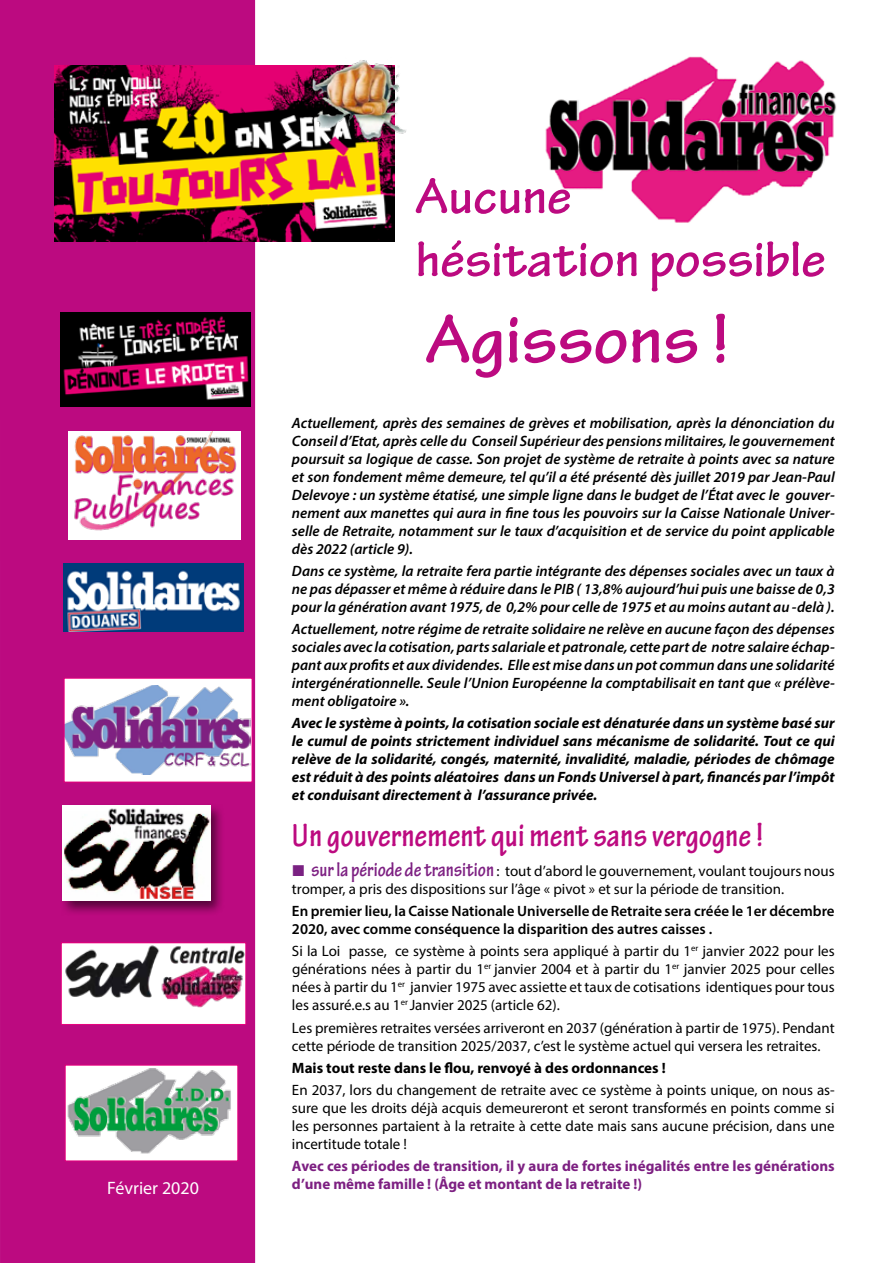
<style>
.page{position:relative;width:893px;height:1263px;background:#fff}
.page>*{position:absolute;margin:0;border:0;box-sizing:border-box;transform-origin:0 0}
.t1{font:700 72px "Tekton Pro";color:#bc0a80}
.t2{font:700 52.5px/63px "Tekton Pro";color:#bc0a80}
.t3{font:700 condensed 34.5px "Tekton Pro";color:#bc0a80}
.t4{font:18px "Myriad Pro";color:#fff}
.t5{font:italic 600 15px/18px "Myriad Pro";color:#000;text-align:justify}
.t6{font:15px/18px "Myriad Pro";color:#000}
.t7{font:italic 700 15px/18px "Myriad Pro";color:#000;text-align:justify}
.t8{font:600 15px/18px "Myriad Pro";color:#000}
.t9{font:700 15px/18px "Myriad Pro";color:#7d2082}
.t10{font:700 15px "Myriad Pro";color:#000}
.s1{font-family:"Tekton Pro";font-weight:700;font-stretch:condensed;font-size:21px;color:#7d2082}
</style>
<div class="page">
<div style="left:0;top:0;width:255px;height:1263px;background:#bc0a80"></div>
<div style="left:61px;top:943px;width:185px;height:81px;background:#fff"></div>
<img style="left:65px;top:945px;width:179px;height:63px">
<div style="left:61px;top:942px;width:185px;height:83px;border:1px solid #e6007d"></div>
<div style="left:64px;top:678px;width:188px;height:104px;background:#fff"></div>
<img style="left:66px;top:685px;width:184px;height:89px">
<div style="left:65px;top:1065px;width:173px;height:96px;background:#fff"></div>
<img style="left:67px;top:1068px;width:164px;height:86px">
<div style="left:59px;top:803px;width:166px;height:113px;background:#000;opacity:.55"></div>
<img style="left:62px;top:806px;width:148px;height:95px">
<div style="left:68px;top:431px;width:172px;height:109px;background:#fff"></div>
<img style="left:74px;top:431px;width:163px;height:100px">
<img style="left:545px;top:56px;width:291px;height:167px">
<img style="left:64px;top:563px;width:179px;height:68px">
<img style="left:54px;top:65px;width:340px;height:176px">
<img style="left:301px;top:60px;width:105px;height:80px">
<img style="left:60px;top:313px;width:190px;height:94px">
<p class="t4" style="left:107px;top:1177px;width:93px">Février 2020</p>
<h2 class="t2" style="left:415px;top:166px;width:412px">Aucune<br>hésitation possible</h2>
<h1 class="t1" style="left:426px;top:297px;width:305px">Agissons !</h1>
<p class="t5" style="left:292px;top:413px;width:544px">Actuellement, après des semaines de grèves et mobilisation, après la dénonciation du Conseil d’Etat, après celle du Conseil Supérieur des pensions militaires, le gouvernement poursuit sa logique de casse. Son projet de système de retraite à points avec sa nature et son fondement même demeure, tel qu’il a été présenté dès juillet 2019 par Jean-Paul Delevoye : un système étatisé, une simple ligne dans le budget de l’État avec le gouver&shy;nement aux manettes qui aura in fine tous les pouvoirs sur la Caisse Nationale Univer&shy;selle de Retraite, notamment sur le taux d’acquisition et de service du point applicable dès 2022 (article 9).</p>
<p class="t5" style="left:292px;top:561px;width:544px">Dans ce système, la retraite fera partie intégrante des dépenses sociales avec un taux à ne pas dépasser et même à réduire dans le PIB ( 13,8% aujourd’hui puis une baisse de 0,3 pour la génération avant 1975, de 0,2% pour celle de 1975 et au moins autant au -delà ).</p>
<p class="t5" style="left:292px;top:620px;width:544px">Actuellement, notre régime de retraite solidaire ne relève en aucune façon des dépenses sociales avec la cotisation, parts salariale et patronale, cette part de notre salaire échap&shy;pant aux profits et aux dividendes. Elle est mise dans un pot commun dans une solidarité intergénérationnelle. Seule l’Union Européenne la comptabilisait en tant que « prélève&shy;ment obligatoire ».</p>
<p class="t7" style="left:292px;top:714px;width:544px">Avec le système à points, la cotisation sociale est dénaturée dans un système basé sur le cumul de points strictement individuel sans mécanisme de solidarité. Tout ce qui relève de la solidarité, congés, maternité, invalidité, maladie, périodes de chômage est réduit à des points aléatoires dans un Fonds Universel à part, financés par l’impôt et conduisant directement à l’assurance privée.</p>
<h3 class="t3" style="left:292px;top:815px;width:473px">Un gouvernement qui ment sans vergogne !</h3>
<p class="t6" style="left:292px;top:861px;width:544px;text-indent:19px"><span class="s1">sur la période de transition</span> : tout d’abord le gouvernement, voulant toujours nous tromper, a pris des dispositions sur l’âge « pivot » et sur la période de transition.</p>
<p class="t8" style="left:292px;top:901px;width:544px">En premier lieu, la Caisse Nationale Universelle de Retraite sera créée le 1er décembre<br>2020, avec comme conséquence la disparition des autres caisses .</p>
<p class="t6" style="left:292px;top:942px;width:544px;text-align:justify">Si la Loi passe, ce système à points sera appliqué à partir du 1<sup>er</sup> janvier 2022 pour les générations nées à partir du 1<sup>er</sup> janvier 2004 et à partir du 1<sup>er</sup> janvier 2025 pour celles nées à partir du 1<sup>er</sup> janvier 1975 avec assiette et taux de cotisations identiques pour tous les assuré.e.s au 1<sup>er</sup> Janvier 2025 (article 62).</p>
<p class="t6" style="left:292px;top:1018px;width:544px">Les premières retraites versées arriveront en 2037 (génération à partir de 1975). Pendant cette période de transition 2025/2037, c’est le système actuel qui versera les retraites.</p>
<p class="t10" style="left:292px;top:1058px;width:375px">Mais tout reste dans le flou, renvoyé à des ordonnances !</p>
<p class="t6" style="left:292px;top:1081px;width:544px;text-align:justify">En 2037, lors du changement de retraite avec ce système à points unique, on nous as&shy;sure que les droits déjà acquis demeureront et seront transformés en points comme si les personnes partaient à la retraite à cette date mais sans aucune précision, dans une incertitude totale !</p>
<p class="t9" style="left:292px;top:1157px;width:544px">Avec ces périodes de transition, il y aura de fortes inégalités entre les générations d’une même famille ! (Âge et montant de la retraite !)</p>
</div>
